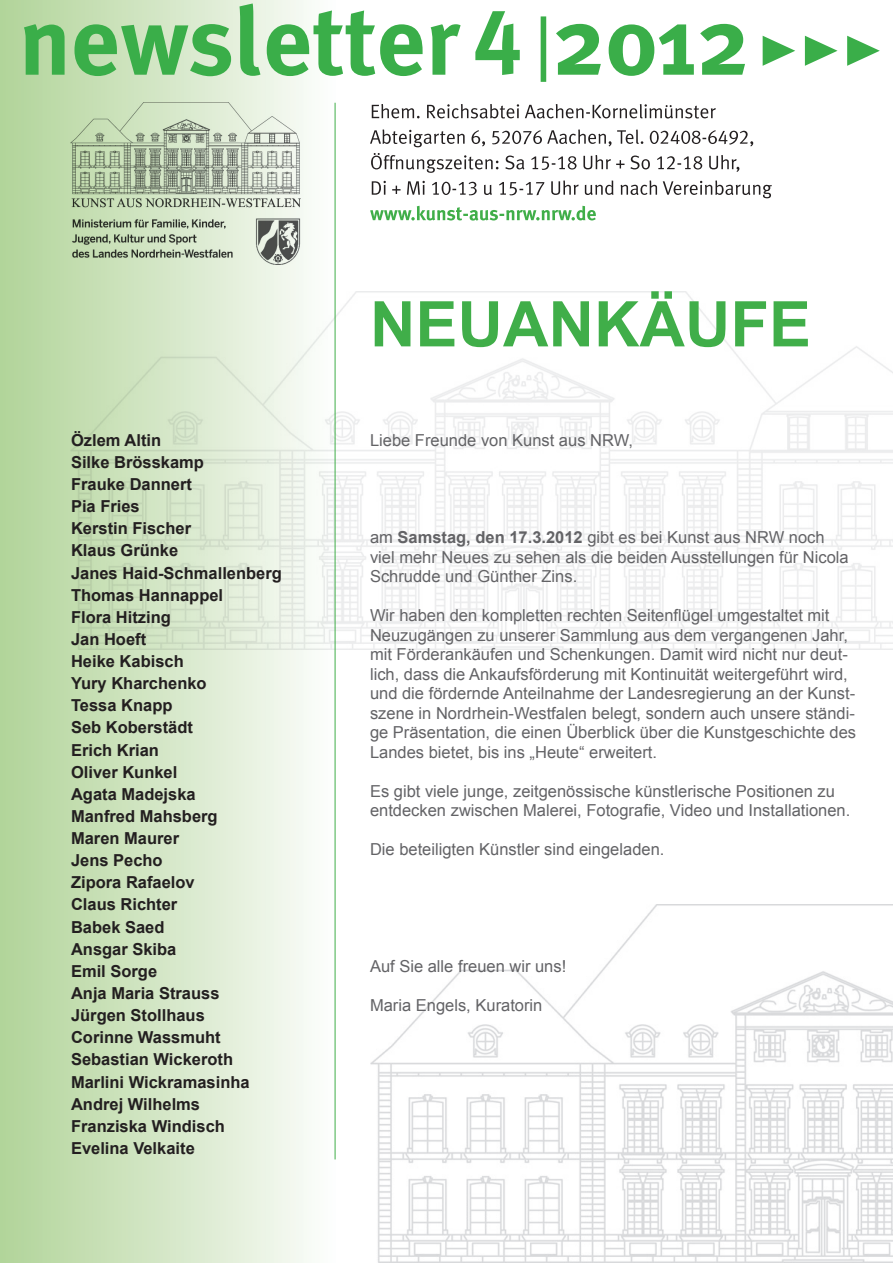
<style>
.page{position:relative;width:893px;height:1263px;background:#fff}
.page>*{position:absolute;margin:0;border:0;box-sizing:border-box;transform-origin:0 0}
.t1{font:700 63px "Arial";color:#40ae49}
.t2{font:16.5px/19.5px "Arial";color:#636366}
.t3{font:700 16.5px/22.2px "Arial";color:#231f20}
.s1{font-weight:700}
</style>
<div class="page">
<div style="left:1px;top:0;width:334px;height:1262px;background:linear-gradient(to right,#b1d398,#fbfdfb)"></div>
<img style="left:70px;top:291px;width:823px;height:358px">
<img style="left:371px;top:905px;width:522px;height:358px">
<svg style="left:370px;top:206px;width:226px;height:15px"></svg>
<svg style="left:372px;top:180px;width:400px;height:18px"></svg>
<svg style="left:371px;top:153px;width:368px;height:20px"></svg>
<svg style="left:370px;top:129px;width:383px;height:18px"></svg>
<svg style="left:372px;top:104px;width:344px;height:15px"></svg>
<hr style="left:335px;top:103px;width:1px;height:1056px;background:#40ae49">
<img style="left:70px;top:103px;width:230px;height:162px">
<svg style="left:24px;top:3px;width:856px;height:79px"></svg>
<svg style="left:475px;top:11px;width:45px;height:64px"></svg>
<p class="t3" style="left:71px;top:429px;width:212px">Özlem Altin<br>Silke Brösskamp<br>Frauke Dannert<br>Pia Fries<br>Kerstin Fischer<br>Klaus Grünke<br>Janes Haid-Schmallenberg<br>Thomas Hannappel<br>Flora Hitzing<br>Jan Hoeft<br>Heike Kabisch<br>Yury Kharchenko<br>Tessa Knapp<br>Seb Koberstädt<br>Erich Krian<br>Oliver Kunkel<br>Agata Madejska<br>Manfred Mahsberg<br>Maren Maurer<br>Jens Pecho<br>Zipora Rafaelov<br>Claus Richter<br>Babek Saed<br>Ansgar Skiba<br>Emil Sorge<br>Anja Maria Strauss<br>Jürgen Stollhaus<br>Corinne Wassmuht<br>Sebastian Wickeroth<br>Marlini Wickramasinha<br>Andrej Wilhelms<br>Franziska Windisch<br>Evelina Velkaite</p>
<h1 class="t1" style="left:370px;top:282px;width:442px">NEUANKÄUFE</h1>
<p class="t2" style="left:370px;top:430px;width:264px">Liebe Freunde von Kunst aus NRW,</p>
<p class="t2" style="left:370px;top:528px;width:480px">am <span class="s1">Samstag, den 17.3.2012</span> gibt es bei Kunst aus NRW noch viel mehr Neues zu sehen als die beiden Ausstellungen für Nicola<br>Schrudde und Günther Zins.</p>
<p class="t2" style="left:370px;top:606px;width:488px">Wir haben den kompletten rechten Seitenflügel umgestaltet mit Neuzugängen zu unserer Sammlung aus dem vergangenen Jahr, mit Förderankäufen und Schenkungen. Damit wird nicht nur deut&shy;lich, dass die Ankaufsförderung mit Kontinuität weitergeführt wird, und die fördernde Anteilnahme der Landesregierung an der Kunst&shy;szene in Nordrhein-Westfalen belegt, sondern auch unsere ständi&shy;ge Präsentation, die einen Überblick über die Kunstgeschichte des Landes bietet, bis ins „Heute“ erweitert.</p>
<p class="t2" style="left:370px;top:781px;width:482px">Es gibt viele junge, zeitgenössische künstlerische Positionen zu entdecken zwischen Malerei, Fotografie, Video und Installationen.</p>
<p class="t2" style="left:370px;top:840px;width:296px">Die beteiligten Künstler sind eingeladen.</p>
<p class="t2" style="left:370px;top:957px;width:198px">Auf Sie alle freuen wir uns!</p>
<p class="t2" style="left:370px;top:996px;width:174px">Maria Engels, Kuratorin</p>
</div>
